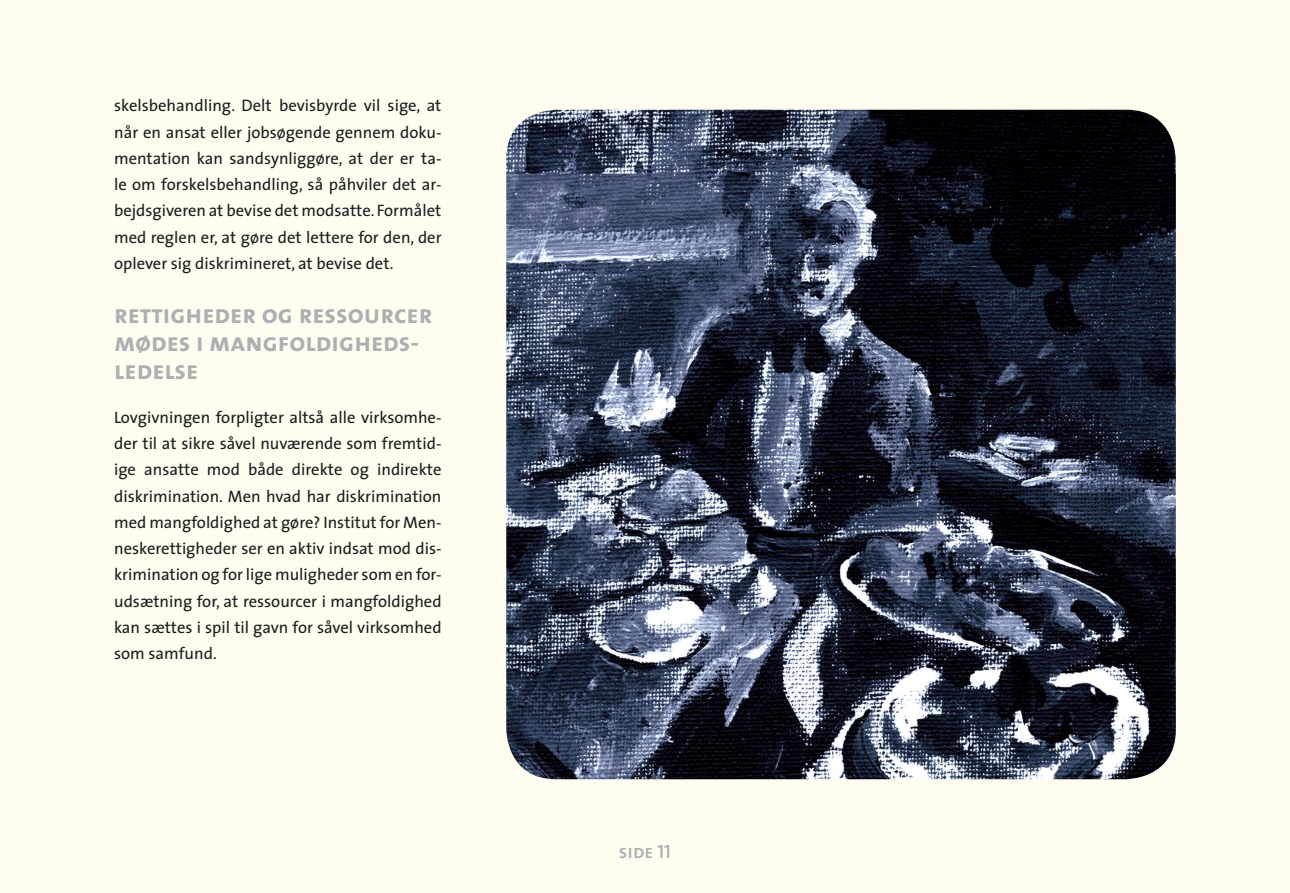
<style>
.page{position:relative;width:1290px;height:893px;background:#fffdef}
.page>*{position:absolute;margin:0;border:0;box-sizing:border-box;transform-origin:0 0}
.t1{font:26.25px/28px "The Sans Bold Caps";color:#aeafb2}
.t2{font:19.25px "The Sans Semi Bold Caps";color:#aeafb2}
.t3{font:16.62px/26.2px "The Sans";color:#1b1c20;text-align:justify}
</style>
<div class="page">
<img style="left:506px;top:110px;width:670px;height:669px">
<p class="t3" style="left:114px;top:92px;width:329px">skelsbehandling. Delt bevisbyrde vil sige, at når en ansat eller jobsøgende gennem doku&shy;mentation kan sandsynliggøre, at der er ta&shy;le om forskelsbehandling, så påhviler det ar&shy;bejdsgiveren at bevise det modsatte. Formålet med reglen er, at gøre det lettere for den, der oplever sig diskrimineret, at bevise det.</p>
<h1 class="t1" style="left:114px;top:300px;width:320px">rettigheder og ressourcer mødes i mangfoldigheds&shy;ledelse</h1>
<p class="t3" style="left:114px;top:404px;width:329px">Lovgivningen forpligter altså alle virksomhe&shy;der til at sikre såvel nuværende som fremtid&shy;ige ansatte mod både direkte og indirekte diskrimination. Men hvad har diskrimination med mangfoldighed at gøre? Institut for Men&shy;neskerettigheder ser en aktiv indsat mod dis&shy;krimination og for lige muligheder som en for&shy;udsætning for, at ressourcer i mangfoldighed kan sættes i spil til gavn for såvel virksomhed som samfund.</p>
<p class="t2" style="left:619px;top:835px;width:54px">side 11</p>
</div>
